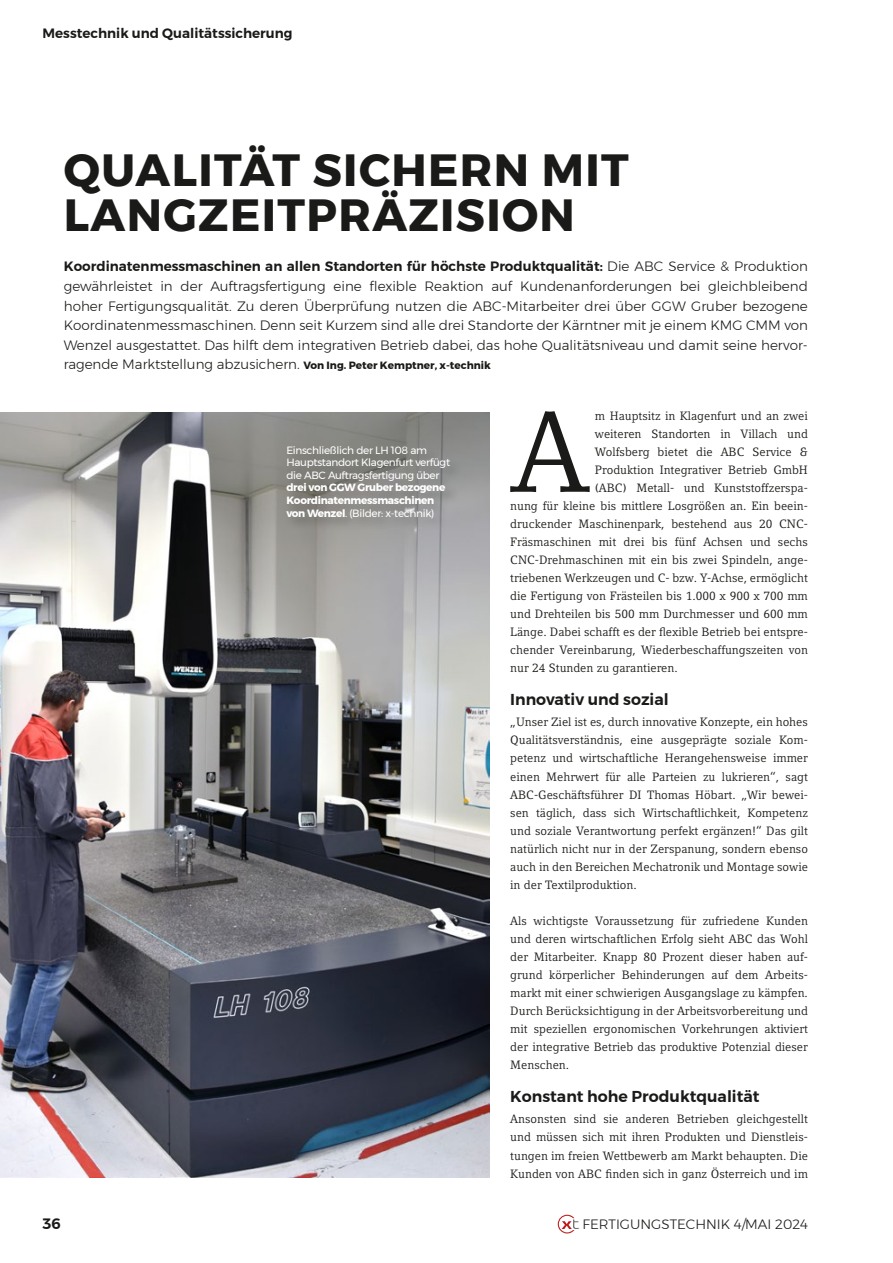
<style>
.page{position:relative;width:893px;height:1263px;background:#fff}
.page>*{position:absolute;margin:0;border:0;box-sizing:border-box;transform-origin:0 0}
.t1{font:114.45px "Compatil Letter LT Pro";color:#1a1a18}
.t2{font:700 45px/45px "Montserrat";letter-spacing:.03em;color:#1a1a18}
.t3{font:600 15.75px "Montserrat";color:#1a1a18}
.t4{font:600 15px "Montserrat";color:#1a1a18}
.t5{font:300 13.5px/19.5px "Montserrat";color:#1a1a18;text-align:justify}
.t6{font:600 13.5px "Montserrat";color:#1a1a18}
.t7{font:12px/18px "Compatil Letter LT Pro";color:#1a1a18;text-align:justify}
.t8{font:10.5px/12.6px "Montserrat";letter-spacing:-.03em;color:#fff}
.t9{font:700 10.5px/12.6px "Montserrat";letter-spacing:-.03em;color:#fff}
.s1{font-weight:600}
.s2{font-weight:700;font-size:10.5px}
.s3{font-weight:400}
</style>
<div class="page">
<svg style="left:558px;top:1215px;width:21px;height:18px"></svg>
<img style="left:0;top:412px;width:489px;height:766px">
<div style="left:285px;top:445px;width:178px;height:86px;background:#1a1a18;opacity:.3"></div>
<p class="t6" style="left:43px;top:23px;width:252px">Messtechnik und Qualitätssicherung</p>
<h2 class="t2" style="left:64px;top:147px;width:567px">QUALITÄT SICHERN MIT<br>LANGZEITPRÄZISION</h2>
<p class="t5" style="left:64px;top:257px;width:746px"><span class="s1">Koordinatenmessmaschinen an allen Standorten für höchste Produktqualität:</span> Die ABC Service &amp; Produktion gewährleistet in der Auftragsfertigung eine flexible Reaktion auf Kundenanforderungen bei gleichbleibend hoher Fertigungsqualität. Zu deren Überprüfung nutzen die ABC-Mitarbeiter drei über GGW Gruber bezogene Koordinatenmessmaschinen. Denn seit Kurzem sind alle drei Standorte der Kärntner mit je einem KMG CMM von Wenzel ausgestattet. Das hilft dem integrativen Betrieb dabei, das hohe Qualitätsniveau und damit seine hervor&shy;ragende Marktstellung abzusichern. <span class="s2">Von Ing. Peter Kemptner, x-technik</span></p>
<p class="t4" style="left:43px;top:1212px;width:20px">36</p>
<p class="t8" style="left:286px;top:443px;width:165px">Einschließlich der LH 108 am<br>Hauptstandort Klagenfurt verfügt die ABC Auftragsfertigung über</p>
<p class="t9" style="left:286px;top:481px;width:160px">drei von GGW Gruber bezogene<br>Koordinatenmessmaschinen von Wenzel<span class="s3">. (Bilder: x-technik)</span></p>
<h1 class="t1" style="left:512px;top:385px;width:77px">A</h1>
<p class="t7" style="left:595px;top:406px;width:214px">m Hauptsitz in Klagenfurt und an zwei</p>
<p class="t7" style="left:595px;top:424px;width:215px">weiteren Standorten in Villach und</p>
<p class="t7" style="left:595px;top:443px;width:215px">Wolfsberg bietet die ABC Service &amp;</p>
<p class="t7" style="left:595px;top:461px;width:215px">Produktion Integrativer Betrieb GmbH</p>
<p class="t7" style="left:595px;top:479px;width:215px">(ABC) Metall- und Kunststoffzerspa-</p>
<p class="t7" style="left:510px;top:497px;width:299px">nung für kleine bis mittlere Losgrößen an. Ein beein-</p>
<p class="t7" style="left:510px;top:515px;width:299px">druckender Maschinenpark, bestehend aus 20 CNC-</p>
<p class="t7" style="left:510px;top:533px;width:299px">Fräsmaschinen mit drei bis fünf Achsen und sechs</p>
<p class="t7" style="left:510px;top:551px;width:299px">CNC-Drehmaschinen mit ein bis zwei Spindeln, ange-</p>
<p class="t7" style="left:510px;top:569px;width:299px">triebenen Werkzeugen und C- bzw. Y-Achse, ermöglicht</p>
<p class="t7" style="left:510px;top:587px;width:299px">die Fertigung von Frästeilen bis 1.000 x 900 x 700 mm</p>
<p class="t7" style="left:510px;top:605px;width:299px">und Drehteilen bis 500 mm Durchmesser und 600 mm</p>
<p class="t7" style="left:510px;top:623px;width:299px">Länge. Dabei schafft es der flexible Betrieb bei entspre-</p>
<p class="t7" style="left:510px;top:641px;width:299px">chender Vereinbarung, Wiederbeschaffungszeiten von</p>
<p class="t7" style="left:510px;top:659px;width:169px">nur 24 Stunden zu garantieren.</p>
<h3 class="t3" style="left:510px;top:687px;width:160px">Innovativ und sozial</h3>
<p class="t7" style="left:510px;top:713px;width:299px">„Unser Ziel ist es, durch innovative Konzepte, ein hohes Qualitätsverständnis, eine ausgeprägte soziale Kom&shy;petenz und wirtschaftliche Herangehensweise immer einen Mehrwert für alle Parteien zu lukrieren“, sagt ABC-Geschäftsführer DI Thomas Höbart. „Wir bewei&shy;sen täglich, dass sich Wirtschaftlichkeit, Kompetenz und soziale Verantwortung perfekt ergänzen!“ Das gilt natürlich nicht nur in der Zerspanung, sondern ebenso auch in den Bereichen Mechatronik und Montage sowie in der Textilproduktion.</p>
<p class="t7" style="left:510px;top:912px;width:299px">Als wichtigste Voraussetzung für zufriedene Kunden und deren wirtschaftlichen Erfolg sieht ABC das Wohl der Mitarbeiter. Knapp 80 Prozent dieser haben auf&shy;grund körperlicher Behinderungen auf dem Arbeits&shy;markt mit einer schwierigen Ausgangslage zu kämpfen.<br>Durch Berücksichtigung in der Arbeitsvorbereitung und mit speziellen ergonomischen Vorkehrungen aktiviert der integrative Betrieb das produktive Potenzial dieser Menschen.</p>
<h3 class="t3" style="left:510px;top:1084px;width:251px">Konstant hohe Produktqualität</h3>
<p class="t7" style="left:510px;top:1110px;width:299px">Ansonsten sind sie anderen Betrieben gleichgestellt und müssen sich mit ihren Produkten und Dienstleis&shy;tungen im freien Wettbewerb am Markt behaupten. Die Kunden von ABC finden sich in ganz Österreich und im</p>
<p class="t5" style="left:582px;top:1214px;width:227px">FERTIGUNGSTECHNIK 4/MAI 2024</p>
</div>
